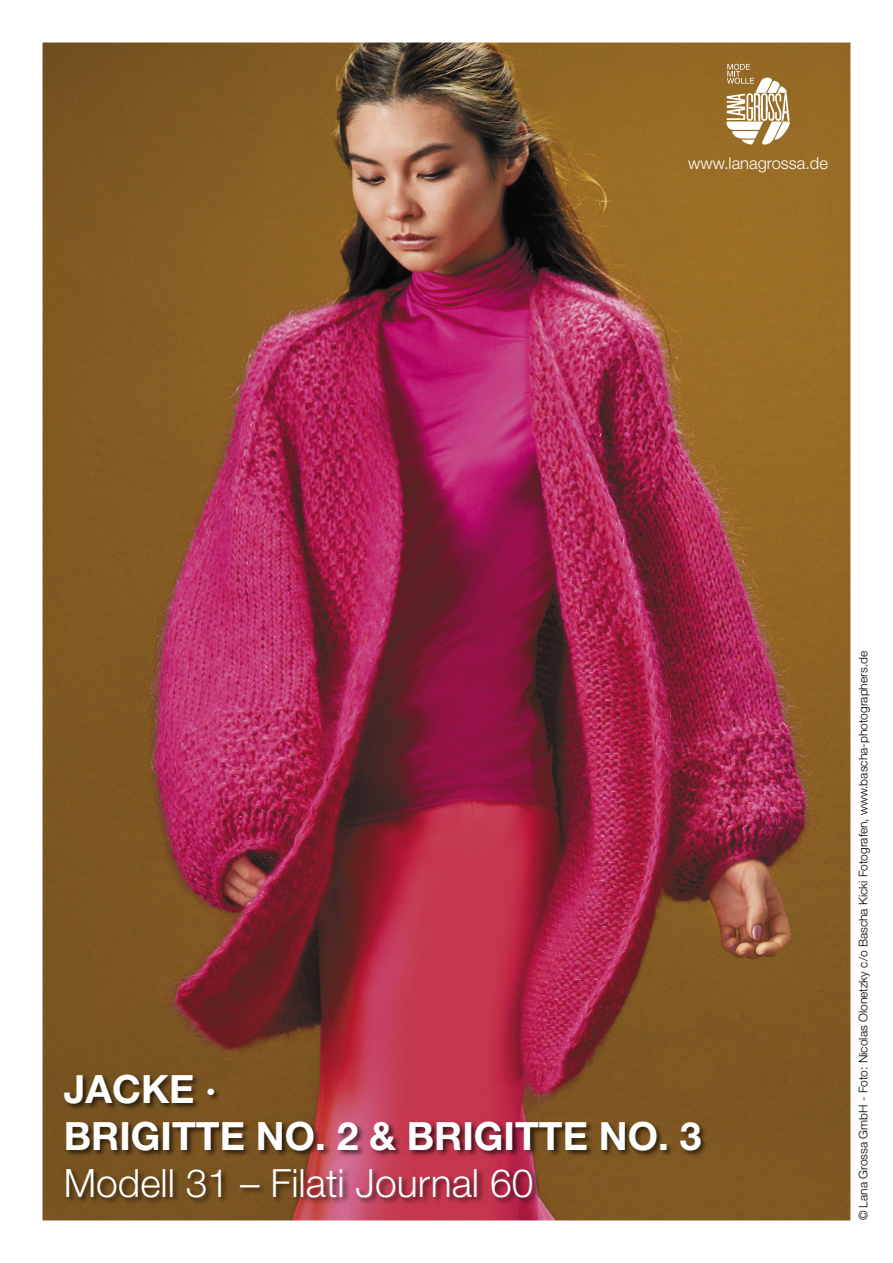
<style>
.page{position:relative;width:893px;height:1263px;background:#fff}
.page>*{position:absolute;margin:0;border:0;box-sizing:border-box;transform-origin:0 0}
.t1{font:700 39px/46.8px "Helvetica Neue LT";color:#fff}
.t2{font:300 39px "Helvetica Neue LT";color:#fff}
.t3{font:300 16.5px "Helvetica Neue LT";color:#fff}
.t4{font:300 12px "Helvetica Neue LT";color:#000}
</style>
<div class="page">
<img style="left:43px;top:43px;width:807px;height:1177px">
<svg style="left:726px;top:64px;width:65px;height:81px"></svg>
<img style="left:63px;top:1073px;width:645px;height:132px">
<h2 class="t3" style="left:688px;top:153px;width:141px">www.lanagrossa.de</h2>
<h1 class="t1" style="left:64px;top:1065px;width:639px">JACKE ·<br>BRIGITTE NO. 2 &amp; BRIGITTE NO. 3</h1>
<h1 class="t2" style="left:64px;top:1159px;width:471px">Modell 31 – Filati Journal 60</h1>
<p class="t4" style="left:856px;top:1220px;width:571px;rotate:-90deg">© Lana Grossa GmbH - Foto: Nicolas Olonetzky c/o Bascha Kicki Fotografen, www.bascha-photographers.de</p>
</div>
